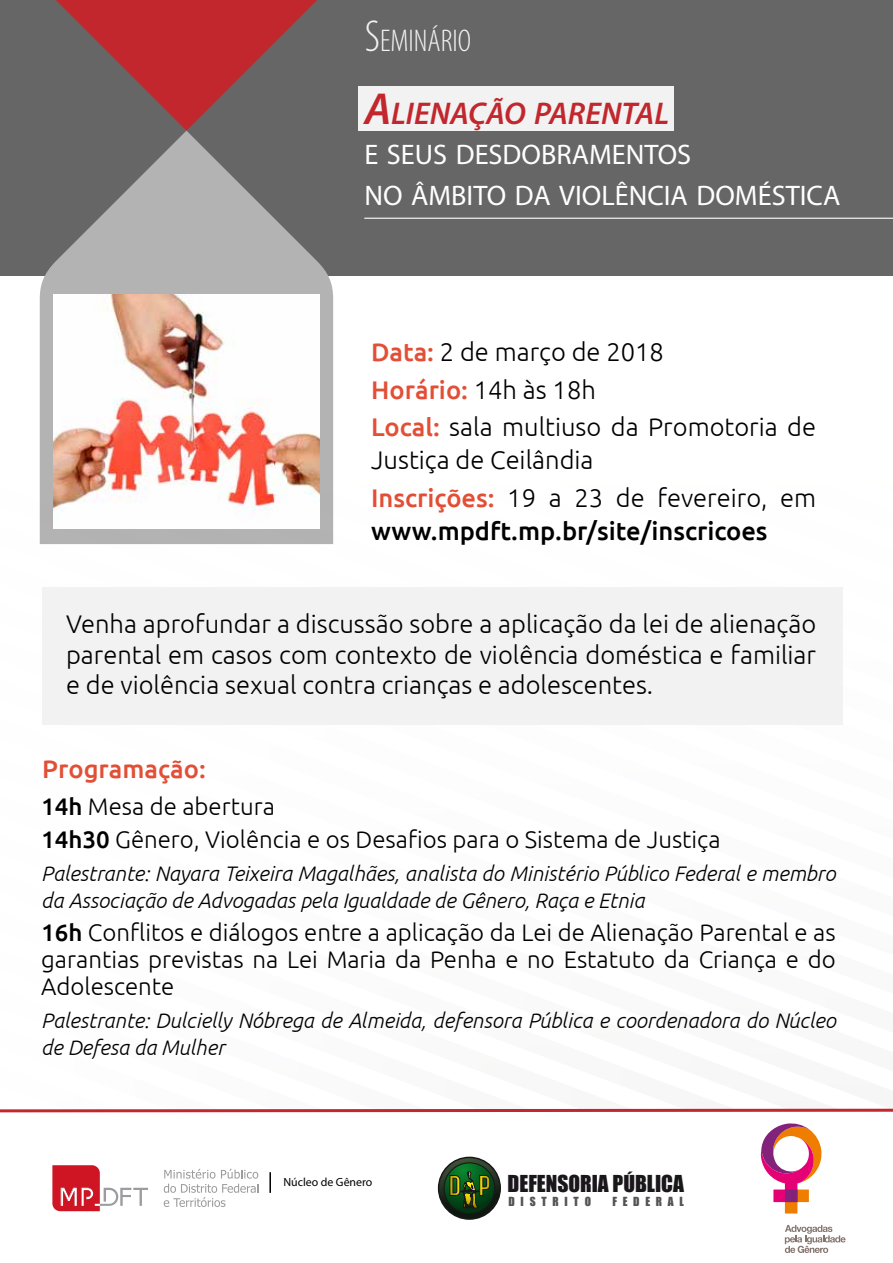
<style>
.page{position:relative;width:893px;height:1263px;background:#fff}
.page>*{position:absolute;margin:0;border:0;box-sizing:border-box;transform-origin:0 0}
.t1{font:italic 600 31.5px "Myriad Pro";color:#c1272d}
.t2{font:300 condensed 31.5px "Myriad Pro";color:#f2f2f2}
.t3{font:28.35px/40.5px "Myriad Pro";color:#fff}
.t4{font:300 25.5px/37.5px "Ubuntu";color:#000}
.t5{font:500 25.5px "Ubuntu";color:#000}
.t6{font:500 25.5px "Ubuntu";color:#e24f36}
.t7{font:300 24px/27px "Ubuntu";color:#000}
.t8{font:21.45px "Impact";color:#1a171b}
.t9{font:italic 300 21px/27px "Ubuntu";color:#000}
.t10{font:11.85px "Myriad Pro";color:#000}
.t11{font:11.55px "Impact";letter-spacing:.5em;color:#535353}
.s1{font-size:45px}
.s2{font-weight:500;color:#e24f36}
.s3{font-weight:500}
</style>
<div class="page">
<svg style="left:0;top:134px;width:334px;height:309px"></svg>
<svg style="left:4px;top:0;width:889px;height:342px;background:#898080"></svg>
<svg style="left:39px;top:481px;width:804px;height:107px"></svg>
<div style="left:358px;top:86px;width:315px;height:45px;background:#f2f2f2"></div>
<div style="left:42px;top:588px;width:801px;height:137px;background:#f2f2f2"></div>
<svg style="left:52px;top:1165px;width:219px;height:47px"></svg>
<svg style="left:0;top:1108px;width:893px;height:5px"></svg>
<img style="left:53px;top:295px;width:267px;height:233px">
<svg style="left:439px;top:1157px;width:61px;height:62px"></svg>
<div style="left:438px;top:1157px;width:63px;height:63px;border:2px solid #1a171b;border-radius:50%"></div>
<svg style="left:444px;top:1163px;width:51px;height:50px"></svg>
<div style="left:443px;top:1162px;width:52px;height:52px;border:1px solid #1a171b;border-radius:50%"></div>
<svg style="left:449px;top:1171px;width:41px;height:38px;background:#305617"></svg>
<svg style="left:761px;top:1123px;width:61px;height:90px"></svg>
<svg style="left:785px;top:1225px;width:60px;height:28px"></svg>
<p class="t2" style="left:365px;top:24px;width:108px"><span class="s1">S</span>EMINÁRIO</p>
<p class="t1" style="left:364px;top:93px;width:306px"><span class="s1">A</span>LIENAÇÃO PARENTAL</p>
<p class="t3" style="left:364px;top:134px;width:477px">E SEUS DESDOBRAMENTOS<br>NO ÂMBITO DA VIOLÊNCIA DOMÉSTICA</p>
<p class="t4" style="left:371px;top:333px;width:446px"><span class="s2">Data:</span> 2 de março de 2018<br><span class="s2">Horário:</span> 14h às 18h<br><span class="s2">Local:</span> sala multiuso da Promotoria de</p>
<p class="t4" style="left:371px;top:441px;width:446px">Justiça de Ceilândia<br><span class="s2">Inscrições:</span> 19 a 23 de fevereiro, em</p>
<p class="t5" style="left:371px;top:514px;width:398px">www.mpdft.mp.br/site/inscricoes</p>
<p class="t4" style="left:66px;top:608px;width:752px;line-height:30.6px;text-align:justify">Venha aprofundar a discussão sobre a aplicação da lei de alienação parental em casos com contexto de violência doméstica e familiar e de violência sexual contra crianças e adolescentes.</p>
<p class="t6" style="left:42px;top:752px;width:165px">Programação:</p>
<p class="t7" style="left:41px;top:789px;width:681px;line-height:33px"><span class="s3">14h</span> Mesa de abertura<br><span class="s3">14h30</span> Gênero, Violência e os Desafios para o Sistema de Justiça</p>
<p class="t9" style="left:41px;top:859px;width:796px">Palestrante: Nayara Teixeira Magalhães, analista do Ministério Público Federal e membro da Associação de Advogadas pela Igualdade de Gênero, Raça e Etnia</p>
<p class="t7" style="left:41px;top:918px;width:796px;text-align:justify"><span class="s3">16h</span> Conflitos e diálogos entre a aplicação da Lei de Alienação Parental e as garantias previstas na Lei Maria da Penha e no Estatuto da Criança e do Adolescente</p>
<p class="t9" style="left:41px;top:1006px;width:796px">Palestrante: Dulcielly Nóbrega de Almeida, defensora Pública e coordenadora do Núcleo de Defesa da Mulher</p>
<p class="t10" style="left:283px;top:1175px;width:90px">Núcleo de Gênero</p>
<p class="t8" style="left:508px;top:1167px;width:178px">DEFENSORIA PÚBLICA</p>
<p class="t11" style="left:508px;top:1192px;width:84px">DISTRITO</p>
<p class="t11" style="left:612px;top:1192px;width:73px">FEDERAL</p>
</div>
